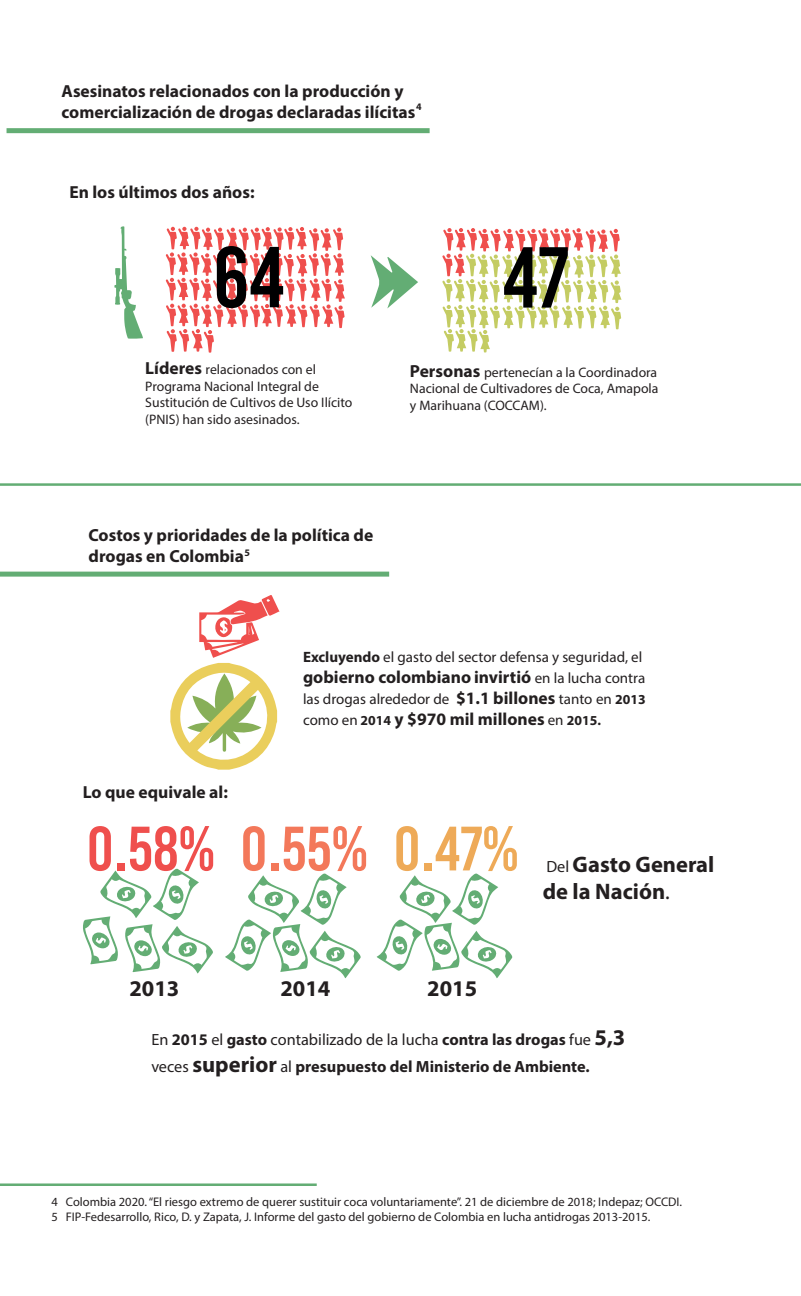
<style>
.page{position:relative;width:801px;height:1296px;background:#fff}
.page>*{position:absolute;margin:0;border:0;box-sizing:border-box;transform-origin:0 0}
.t1{font:86.25px "Bebas Kai";color:#000001}
.t2{font:62.5px "Bebas Kai";color:#ef4f4d}
.t3{font:700 22.5px/27px "Myriad Pro";color:#231f20}
.t4{font:700 17.5px/21px "Myriad Pro";color:#231f20}
.t5{font:700 16.25px/27px "Myriad Pro";color:#231f20}
.t6{font:15px "Myriad Pro";color:#231f20}
.t7{font:13.75px/16.5px "Myriad Pro";color:#231f20}
.t8{font:12.5px/15px "Myriad Pro";color:#231f20}
.t9{font:700 10px "Myriad Pro";color:#231f20}
.s1{font-weight:700;font-size:17.5px}
.s2{font-weight:700}
.s3{font-weight:400;font-size:15px}
.s4{font-weight:700;font-size:13.75px}
.s5{font-size:13.75px}
.s6{color:#f3785a}
.s7{color:#eeaa58}
.s8{font-weight:400;font-size:16.25px}
.s9{font-weight:400}
.s10{font-size:22.5px}
</style>
<div class="page">
<svg style="left:165px;top:227px;width:180px;height:126px"></svg>
<svg style="left:442px;top:228px;width:179px;height:125px"></svg>
<svg style="left:114px;top:226px;width:29px;height:112px"></svg>
<div style="left:7px;top:128px;width:422px;height:5px;background:#63ad74"></div>
<hr style="left:0;top:483px;width:800px;height:3px;background:#63ad74">
<svg style="left:370px;top:255px;width:48px;height:53px"></svg>
<svg style="left:170px;top:595px;width:109px;height:174px"></svg>
<svg style="left:83px;top:868px;width:130px;height:105px"></svg>
<svg style="left:225px;top:873px;width:136px;height:105px"></svg>
<svg style="left:376px;top:873px;width:136px;height:105px"></svg>
<div style="left:0;top:571px;width:389px;height:5px;background:#63ad74"></div>
<hr style="left:0;top:1183px;width:317px;height:2px;background:#63ad74">
<p class="t4" style="left:62px;top:80px;width:355px">Asesinatos relacionados con la producción y comercialización de drogas declaradas ilícitas</p>
<p class="t9" style="left:416px;top:100px;width:7px">4</p>
<p class="t4" style="left:69px;top:181px;width:187px">En los últimos dos años:</p>
<h1 class="t1" style="left:213px;top:231px;width:73px">64</h1>
<h1 class="t1" style="left:503px;top:231px;width:67px">47</h1>
<p class="t7" style="left:145px;top:361px;width:209px"><span class="s1">Líderes</span> relacionados con el<br>Programa Nacional Integral de<br>Sustitución de Cultivos de Uso Ilícito (PNIS) han sido asesinados.</p>
<p class="t7" style="left:410px;top:364px;width:250px;text-align:justify"><span class="s1">Personas</span> pertenecían a la Coordinadora Nacional de Cultivadores de Coca, Amapola y Marihuana (COCCAM).</p>
<p class="t4" style="left:89px;top:524px;width:286px">Costos y prioridades de la política de drogas en Colombia</p>
<p class="t9" style="left:244px;top:546px;width:7px">5</p>
<p class="t4" style="left:83px;top:781px;width:147px">Lo que equivale al:</p>
<p class="t6" style="left:303px;top:647px;width:341px"><span class="s2">Excluyendo</span> el gasto del sector defensa y seguridad, el</p>
<p class="t4" style="left:303px;top:666px;width:343px">gobierno colombiano invirtió <span class="s3">en la lucha contra</span></p>
<p class="t6" style="left:303px;top:689px;width:344px">las drogas alrededor de <span class="s1">$1.1 billones</span> tanto en <span class="s4">2013</span></p>
<p class="t4" style="left:303px;top:708px;width:299px"><span class="s3">como en</span> <span class="s5">2014</span> y $970 mil millones <span class="s3">en</span> <span class="s5">2015.</span></p>
<h2 class="t2" style="left:87px;top:815px;width:433px">0.58% <span class="s6">0.55%</span> <span class="s7">0.47%</span></h2>
<p class="t3" style="left:542px;top:850px;width:173px"><span class="s8">Del</span> Gasto General de la Nación<span class="s9">.</span></p>
<p class="t3" style="left:129px;top:974px;width:51px">2013</p>
<p class="t3" style="left:280px;top:974px;width:51px">2014</p>
<p class="t3" style="left:427px;top:974px;width:51px">2015</p>
<p class="t5" style="left:151px;top:1025px;width:475px"><span class="s9">En</span> 2015 <span class="s9">el</span> gasto <span class="s9">contabilizado de la lucha</span> contra las drogas <span class="s9">fue</span> <span class="s10">5,3 </span><span class="s9">veces</span> <span class="s10">superior</span> <span class="s9">al</span> presupuesto del Ministerio de Ambiente.</p>
<p class="t8" style="left:51px;top:1194px;width:632px">4 Colombia 2020. “El riesgo extremo de querer sustituir coca voluntariamente”. 21 de diciembre de 2018; Indepaz; OCCDI.<br>5 FIP-Fedesarrollo, Rico, D. y Zapata, J. Informe del gasto del gobierno de Colombia en lucha antidrogas 2013-2015.</p>
</div>
